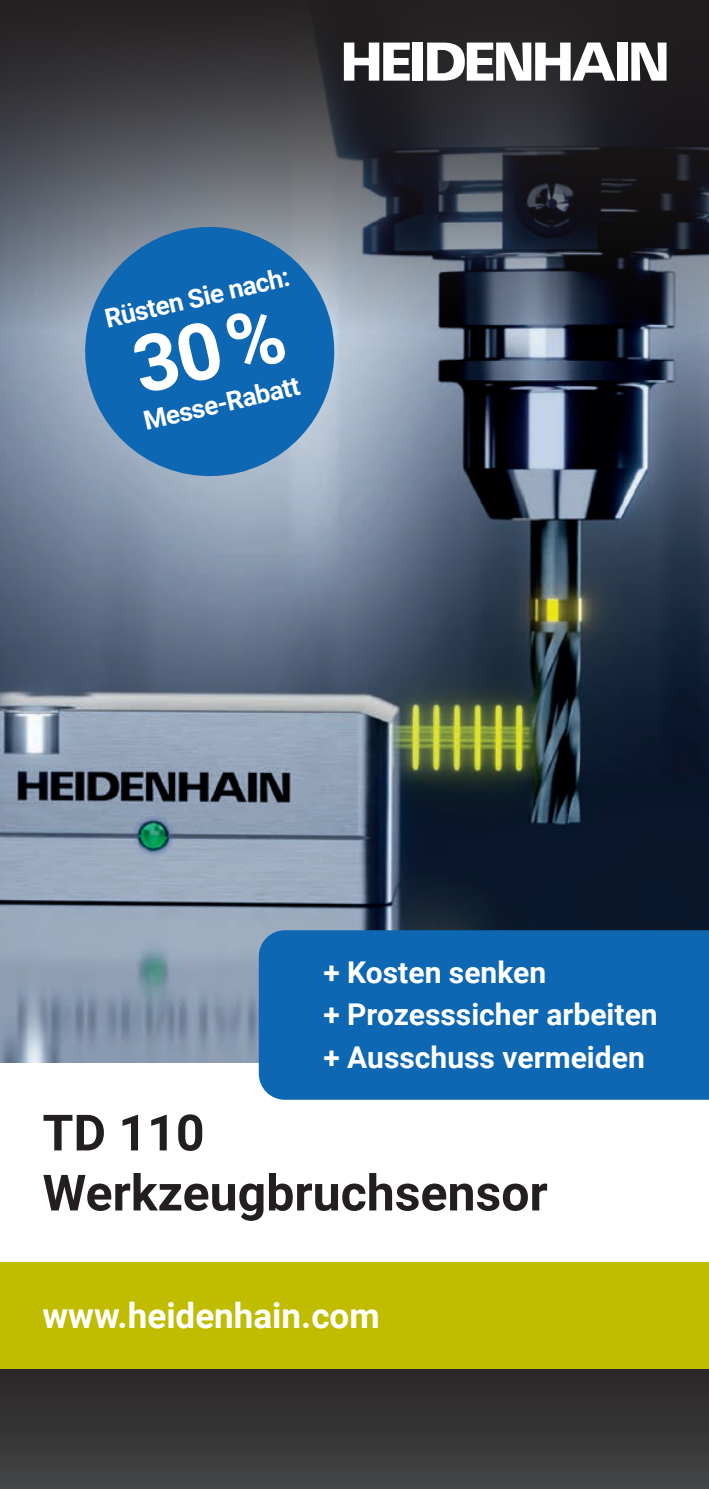
<style>
.page{position:relative;width:709px;height:1489px;background:#fff}
.page>*{position:absolute;margin:0;border:0;box-sizing:border-box;transform-origin:0 0}
.t1{font:700 50px/60px "Roboto";color:#231f20}
.t2{font:700 35px "Roboto";color:#fff}
.t3{font:700 30px/42.5px "Roboto";color:#fff}
.t4{font:700 26px "Roboto";color:#fff}
</style>
<div class="page">
<img style="left:0;top:482px;width:709px;height:581px">
<svg style="left:0;top:0;width:709px;height:482px;background:#464b55"></svg>
<svg style="left:344px;top:43px;width:66px;height:38px"></svg>
<div style="left:412px;top:43px;width:11px;height:38px;background:#fff"></div>
<svg style="left:427px;top:43px;width:188px;height:38px"></svg>
<div style="left:617px;top:43px;width:10px;height:38px;background:#fff"></div>
<svg style="left:631px;top:43px;width:35px;height:38px"></svg>
<svg style="left:73px;top:215px;width:273px;height:273px;background:#4982b3"></svg>
<svg style="left:0;top:1368px;width:709px;height:120px;background:#373635"></svg>
<div style="left:0;top:1261px;width:709px;height:107px;background:#c0bc00"></div>
<div style="left:259px;top:930px;width:450px;height:169px;background:#0d67b3"></div>
<div style="left:130px;top:305px;width:157px;height:89px;background:#0d67b3"></div>
<p class="t4" style="left:101px;top:301px;width:190px;rotate:-13deg">Rüsten Sie nach:</p>
<p class="t4" style="left:140px;top:403px;width:161px;rotate:-13deg">Messe-Rabatt</p>
<p class="t3" style="left:323px;top:949px;width:336px">+ Kosten senken<br>+ Prozesssicher arbeiten + Ausschuss vermeiden</p>
<h1 class="t1" style="left:43px;top:1100px;width:506px">TD 110<br>Werkzeugbruchsensor</h1>
<p class="t2" style="left:43px;top:1290px;width:339px">www.heidenhain.com</p>
</div>
